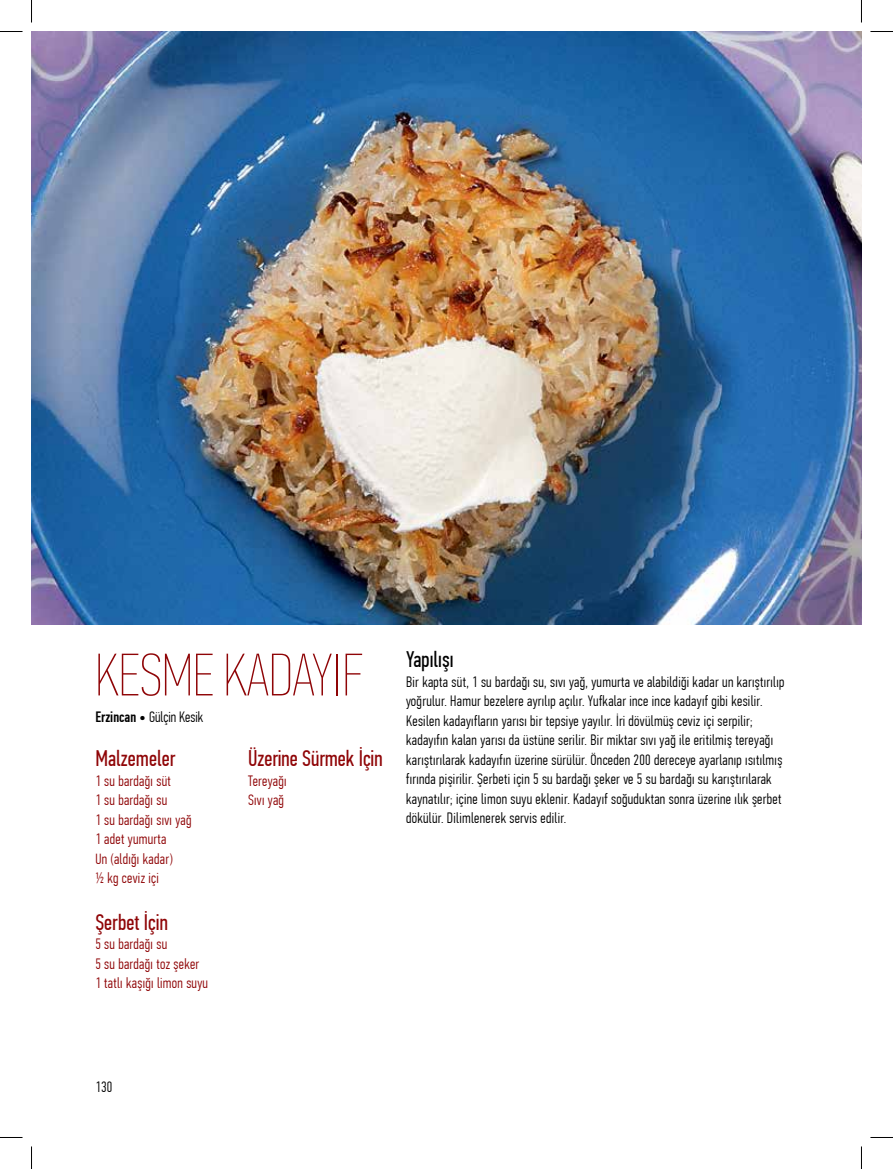
<style>
.page{position:relative;width:893px;height:1169px;background:#fff}
.page>*{position:absolute;margin:0;border:0;box-sizing:border-box;transform-origin:0 0}
.t1{font:60px "PF Din Text Comp Pro X Thin";color:#8f0507}
.t2{font:22.5px "PF Din Text Comp Pro";color:#8f0507}
.t3{font:22.5px "PF Din Text Comp Pro";color:#000}
.t4{font:300 15px/19.5px "PF Din Text Comp Pro";letter-spacing:.02em;color:#000}
.t5{font:300 15px/19.5px "PF Din Text Comp Pro";letter-spacing:.02em;color:#8f0507}
.t6{font:300 15px "PF Din Text Comp Pro";color:#000}
.s1{font-weight:500}
</style>
<div class="page">
<img style="left:32px;top:31px;width:829px;height:594px">
<svg style="left:0;top:31px;width:22px;height:1px"></svg>
<svg style="left:870px;top:31px;width:22px;height:1px"></svg>
<svg style="left:0;top:1137px;width:22px;height:1px"></svg>
<svg style="left:870px;top:1137px;width:22px;height:1px"></svg>
<svg style="left:31px;top:0;width:1px;height:23px"></svg>
<svg style="left:31px;top:1146px;width:1px;height:23px"></svg>
<h1 class="t1" style="left:95px;top:640px;width:269px">KESME KADAYIF</h1>
<p class="t6" style="left:95px;top:708px;width:109px"><span class="s1">Erzincan •</span> Gülçin Kesik</p>
<h2 class="t2" style="left:95px;top:745px;width:82px">Malzemeler</h2>
<p class="t5" style="left:95px;top:770px;width:98px">1 su bardağı süt<br>1 su bardağı su<br>1 su bardağı sıvı yağ<br>1 adet yumurta<br>Un (aldığı kadar)<br>½ kg ceviz içi</p>
<h2 class="t2" style="left:95px;top:909px;width:74px">Şerbet İçin</h2>
<p class="t5" style="left:95px;top:934px;width:114px">5 su bardağı su<br>5 su bardağı toz şeker<br>1 tatlı kaşığı limon suyu</p>
<h2 class="t2" style="left:248px;top:745px;width:136px">Üzerine Sürmek İçin</h2>
<p class="t5" style="left:248px;top:770px;width:40px">Tereyağı<br>Sıvı yağ</p>
<h2 class="t3" style="left:406px;top:646px;width:49px">Yapılışı</h2>
<p class="t4" style="left:406px;top:672px;width:380px">Bir kapta süt, 1 su bardağı su, sıvı yağ, yumurta ve alabildiği kadar un karıştırılıp yoğrulur. Hamur bezelere ayrılıp açılır. Yufkalar ince ince kadayıf gibi kesilir.<br>Kesilen kadayıfların yarısı bir tepsiye yayılır. İri dövülmüş ceviz içi serpilir; kadayıfın kalan yarısı da üstüne serilir. Bir miktar sıvı yağ ile eritilmiş tereyağı karıştırılarak kadayıfın üzerine sürülür. Önceden 200 dereceye ayarlanıp ısıtılmış fırında pişirilir. Şerbeti için 5 su bardağı şeker ve 5 su bardağı su karıştırılarak kaynatılır; içine limon suyu eklenir. Kadayıf soğuduktan sonra üzerine ılık şerbet dökülür. Dilimlenerek servis edilir.</p>
<p class="t4" style="left:95px;top:1077px;width:19px">130</p>
</div>
